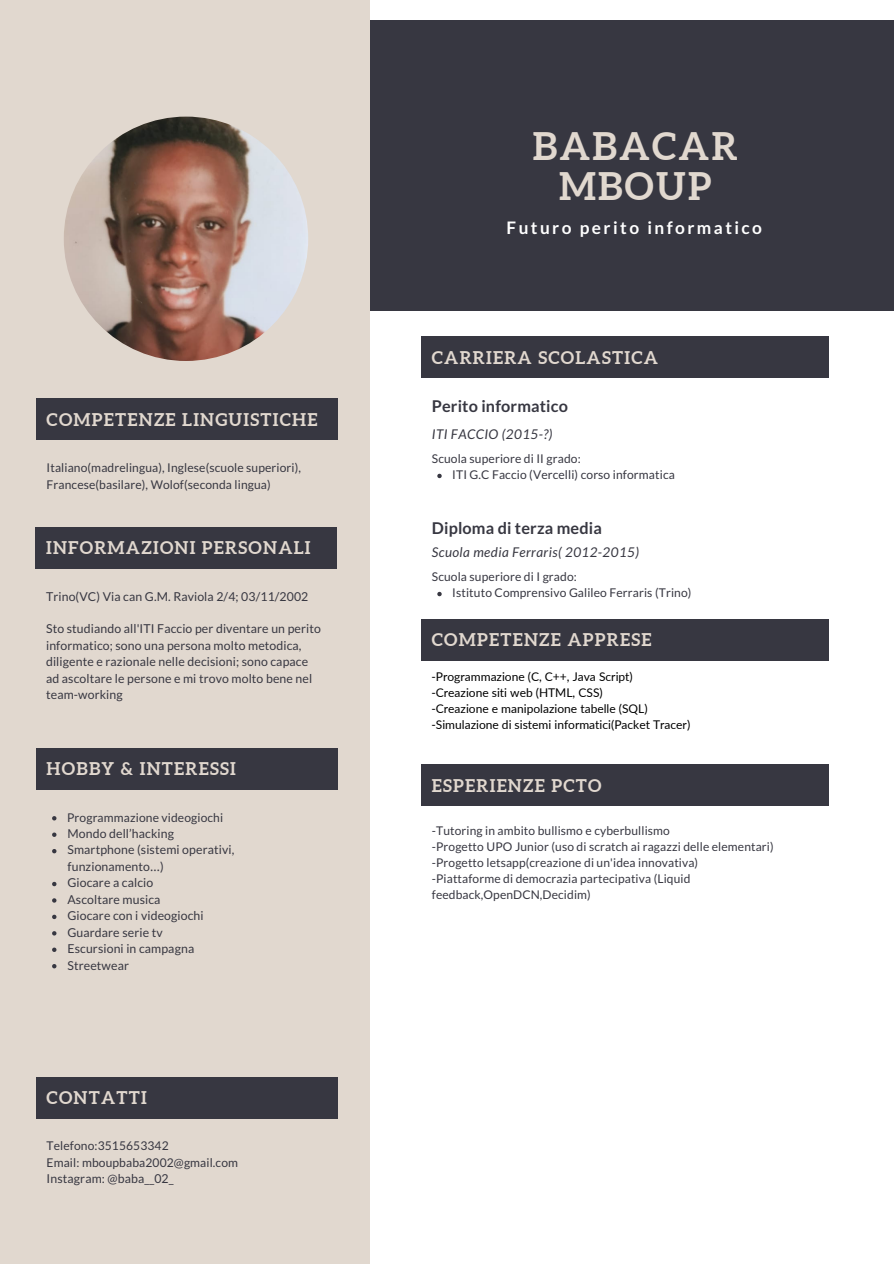
<style>
.page{position:relative;width:894px;height:1264px;background:#fff}
.page>*{position:absolute;margin:0;border:0;box-sizing:border-box;transform-origin:0 0}
.t1{font:700 37.95px "Aleo";letter-spacing:.06em;color:#e1d8cf}
.t2{font:700 17.55px "Aleo";letter-spacing:.07em;color:#e1d8cf}
.t3{font:700 17.25px "Lato";letter-spacing:.14em;color:#fff}
.t4{font:700 16.2px "Lato";letter-spacing:.01em;color:#373741}
.t5{font:italic 13.5px "Lato";letter-spacing:.03em;color:#373741}
.t6{font:12.3px/16.5px "Lato";letter-spacing:.01em;color:#373741}
.t7{font:12px/16px "Lato";letter-spacing:.01em;color:#373741}
.t8{font:12px "Lato";color:#000}
.s1{font-family:"Noto Sans Gurmukhi"}
</style>
<div class="page">
<div style="left:337px;top:20px;width:556px;height:291px;background:#373741"></div>
<div style="left:0;top:0;width:370px;height:1263px;background:#e1d8cf"></div>
<div style="left:421px;top:336px;width:407px;height:42px;background:#373741"></div>
<svg style="left:437px;top:474px;width:4px;height:4px"></svg>
<svg style="left:437px;top:592px;width:4px;height:4px"></svg>
<div style="left:421px;top:764px;width:407px;height:42px;background:#373741"></div>
<div style="left:35px;top:527px;width:302px;height:41px;background:#373741"></div>
<div style="left:36px;top:748px;width:301px;height:41px;background:#373741"></div>
<svg style="left:52px;top:816px;width:4px;height:4px"></svg>
<svg style="left:52px;top:832px;width:4px;height:5px"></svg>
<svg style="left:52px;top:849px;width:4px;height:4px"></svg>
<svg style="left:52px;top:881px;width:4px;height:5px"></svg>
<svg style="left:52px;top:898px;width:4px;height:4px"></svg>
<svg style="left:52px;top:914px;width:4px;height:5px"></svg>
<svg style="left:52px;top:931px;width:4px;height:4px"></svg>
<svg style="left:52px;top:947px;width:4px;height:5px"></svg>
<svg style="left:52px;top:964px;width:4px;height:4px"></svg>
<div style="left:36px;top:1076px;width:301px;height:42px;background:#373741"></div>
<div style="left:421px;top:619px;width:407px;height:41px;background:#373741"></div>
<img style="left:64px;top:117px;width:244px;height:244px;border-radius:50%">
<div style="left:36px;top:398px;width:301px;height:42px;background:#373741"></div>
<p class="t2" style="left:47px;top:409px;width:272px">COMPETENZE LINGUISTICHE</p>
<p class="t7" style="left:47px;top:459px;width:256px;line-height:16.5px">Italiano(madrelingua), Inglese(scuole superiori),<br>Francese(basilare), Wolof(seconda lingua)</p>
<p class="t2" style="left:46px;top:538px;width:266px">INFORMAZIONI PERSONALI</p>
<p class="t6" style="left:46px;top:587px;width:264px">Trino(VC) Via can G.M. Raviola 2/4; 03/11/2002</p>
<p class="t6" style="left:46px;top:620px;width:276px">Sto studiando all'ITI Faccio per diventare un perito informatico; sono una persona molto metodica, diligente e razionale nelle decisioni; sono capace ad ascoltare le persone e mi trovo molto bene nel team-working</p>
<p class="t2" style="left:47px;top:759px;width:191px">HOBBY &amp; INTERESSI</p>
<p class="t7" style="left:67px;top:809px;width:157px">Programmazione videogiochi</p>
<p class="t6" style="left:67px;top:825px;width:108px">Mondo dell’hacking</p>
<p class="t6" style="left:67px;top:841px;width:168px">Smartphone (sistemi operativi, funzionamento<span class="s1">…</span>)</p>
<p class="t6" style="left:67px;top:874px;width:87px">Giocare a calcio</p>
<p class="t6" style="left:67px;top:890px;width:94px">Ascoltare musica</p>
<p class="t6" style="left:67px;top:907px;width:138px">Giocare con i videogiochi</p>
<p class="t6" style="left:67px;top:923px;width:97px">Guardare serie tv</p>
<p class="t6" style="left:67px;top:940px;width:128px">Escursioni in campagna</p>
<p class="t6" style="left:67px;top:956px;width:63px">Streetwear</p>
<p class="t2" style="left:47px;top:1087px;width:102px">CONTATTI</p>
<p class="t7" style="left:47px;top:1137px;width:124px">Telefono:3515653342</p>
<p class="t7" style="left:47px;top:1154px;width:193px">Email: mboupbaba2002@gmail.com</p>
<p class="t6" style="left:47px;top:1170px;width:128px">Instagram: @baba__02_</p>
<p class="t1" style="left:532px;top:124px;width:206px">BABACAR</p>
<p class="t1" style="left:559px;top:164px;width:154px">MBOUP</p>
<p class="t3" style="left:506px;top:217px;width:257px">Futuro perito informatico</p>
<p class="t2" style="left:431px;top:347px;width:227px">CARRIERA SCOLASTICA</p>
<p class="t4" style="left:431px;top:396px;width:138px">Perito informatico</p>
<p class="t5" style="left:431px;top:426px;width:122px">ITI FACCIO (2015-?)</p>
<p class="t7" style="left:431px;top:450px;width:150px">Scuola superiore di II grado:</p>
<p class="t7" style="left:452px;top:466px;width:224px">ITI G.C Faccio (Vercelli) corso informatica</p>
<p class="t4" style="left:431px;top:517px;width:171px">Diploma di terza media</p>
<p class="t5" style="left:431px;top:544px;width:209px">Scuola media Ferraris( 2012-2015)</p>
<p class="t7" style="left:431px;top:568px;width:146px">Scuola superiore di I grado:</p>
<p class="t7" style="left:452px;top:584px;width:241px">Istituto Comprensivo Galileo Ferraris (Trino)</p>
<p class="t2" style="left:431px;top:630px;width:221px">COMPETENZE APPRESE</p>
<p class="t8" style="left:431px;top:669px;width:203px">-Programmazione (C, C++, Java Script)</p>
<p class="t8" style="left:431px;top:685px;width:173px">-Creazione siti web (HTML, CSS)</p>
<p class="t8" style="left:431px;top:701px;width:217px">-Creazione e manipolazione tabelle (SQL)</p>
<p class="t8" style="left:431px;top:717px;width:260px">-Simulazione di sistemi informatici(Packet Tracer)</p>
<p class="t2" style="left:431px;top:775px;width:171px">ESPERIENZE PCTO</p>
<p class="t7" style="left:431px;top:822px;width:239px">-Tutoring in ambito bullismo e cyberbullismo</p>
<p class="t7" style="left:431px;top:838px;width:343px">-Progetto UPO Junior (uso di scratch ai ragazzi delle elementari)</p>
<p class="t7" style="left:431px;top:854px;width:268px">-Progetto letsapp(creazione di un'idea innovativa)</p>
<p class="t7" style="left:431px;top:870px;width:260px">-Piattaforme di democrazia partecipativa (Liquid feedback,OpenDCN,Decidim)</p>
</div>
